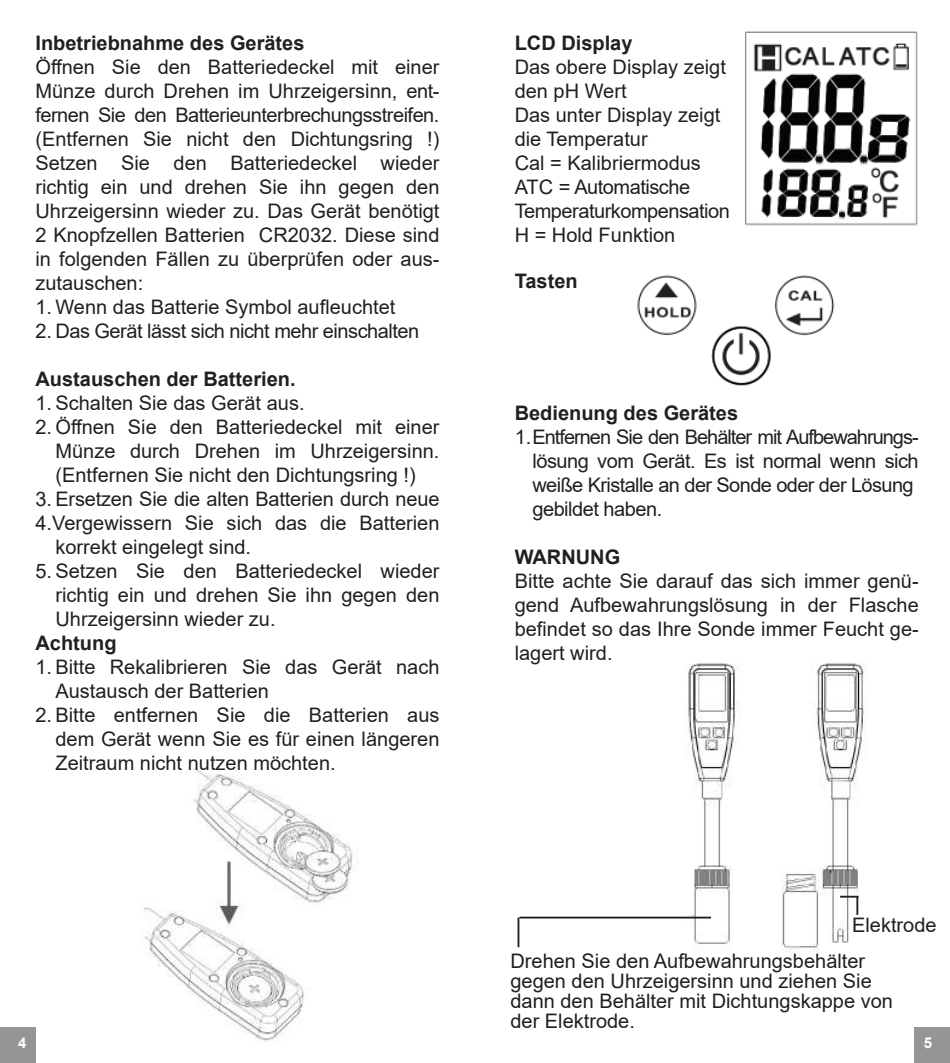
<style>
.page{position:relative;width:950px;height:1063px;background:#fff}
.page>*{position:absolute;margin:0;border:0;box-sizing:border-box;transform-origin:0 0}
.t1{font:20px/24px "Arial";color:#221f1f;text-align:justify}
.t2{font:20px/24px "Arial";letter-spacing:-.03em;color:#221f1f}
.t3{font:700 20px "Arial";color:#221f1f}
.t4{font:20px "Arial";letter-spacing:-.025em;color:#221f1f}
.t5{font:700 15px "Arial";color:#fff}
</style>
<div class="page">
<div style="left:914px;top:1028px;width:36px;height:35px;background:#939597"></div>
<div style="left:0;top:1028px;width:35px;height:35px;background:#939597"></div>
<img style="left:143px;top:768px;width:210px;height:274px">
<img style="left:637px;top:275px;width:198px;height:60px">
<img style="left:710px;top:323px;width:62px;height:63px">
<img style="left:745px;top:31px;width:173px;height:195px">
<img style="left:674px;top:663px;width:193px;height:300px">
<hr style="left:519px;top:917px;width:192px;height:2px;background:#221f1f">
<hr style="left:517px;top:918px;width:2px;height:29px;background:#221f1f">
<svg style="left:840px;top:896px;width:18px;height:19px"></svg>
<p class="t3" style="left:35px;top:35px;width:270px">Inbetriebnahme des Gerätes</p>
<p class="t1" style="left:35px;top:55px;width:405px">Öffnen Sie den Batteriedeckel mit einer Münze durch Drehen im Uhrzeigersinn, ent&shy;fernen Sie den Batterieunterbrechungsstreifen. (Entfernen Sie nicht den Dichtungsring !)<br>Setzen Sie den Batteriedeckel wieder richtig ein und drehen Sie ihn gegen den Uhrzeigersinn wieder zu. Das Gerät benötigt 2 Knopfzellen Batterien CR2032. Diese sind in folgenden Fällen zu überprüfen oder aus&shy;zutauschen:</p>
<p class="t1" style="left:35px;top:295px;width:361px">1. Wenn das Batterie Symbol aufleuchtet</p>
<p class="t4" style="left:35px;top:323px;width:385px">2. Das Gerät lässt sich nicht mehr einschalten</p>
<p class="t3" style="left:35px;top:371px;width:262px">Austauschen der Batterien.</p>
<p class="t1" style="left:35px;top:393px;width:271px">1. Schalten Sie das Gerät aus.</p>
<p class="t1" style="left:55px;top:415px;width:385px;text-indent:-20px">2. Öffnen Sie den Batteriedeckel mit einer Münze durch Drehen im Uhrzeigersinn. (Entfernen Sie nicht den Dichtungsring !)</p>
<p class="t1" style="left:35px;top:489px;width:405px">3. Ersetzen Sie die alten Batterien durch neue</p>
<p class="t1" style="left:35px;top:513px;width:405px">4.Vergewissern Sie sich das die Batterien</p>
<p class="t1" style="left:55px;top:537px;width:197px">korrekt eingelegt sind.</p>
<p class="t1" style="left:55px;top:561px;width:385px;text-indent:-20px">5. Setzen Sie den Batteriedeckel wieder richtig ein und drehen Sie ihn gegen den Uhrzeigersinn wieder zu.</p>
<p class="t3" style="left:35px;top:635px;width:83px">Achtung</p>
<p class="t1" style="left:55px;top:657px;width:385px;text-indent:-20px">1. Bitte Rekalibrieren Sie das Gerät nach<br>Austausch der Batterien</p>
<p class="t1" style="left:55px;top:705px;width:385px;text-indent:-20px">2. Bitte entfernen Sie die Batterien aus dem Gerät wenn Sie es für einen längeren Zeitraum nicht nutzen möchten.</p>
<p class="t3" style="left:514px;top:35px;width:119px">LCD Display</p>
<p class="t1" style="left:514px;top:57px;width:217px;text-align:left">Das obere Display zeigt den pH Wert<br>Das unter Display zeigt die Temperatur<br>Cal = Kalibriermodus<br>ATC = Automatische<br>Temperaturkompensation<br>H = Hold Funktion</p>
<p class="t3" style="left:514px;top:273px;width:64px">Tasten</p>
<p class="t3" style="left:514px;top:405px;width:225px">Bedienung des Gerätes</p>
<p class="t2" style="left:532px;top:427px;width:388px;text-indent:-18px">1. Entfernen Sie den Behälter mit Aufbewahrungs&shy;lösung vom Gerät. Es ist normal wenn sich weiße Kristalle an der Sonde oder der Lösung gebildet haben.</p>
<p class="t3" style="left:514px;top:549px;width:107px">WARNUNG</p>
<p class="t1" style="left:514px;top:571px;width:405px">Bitte achte Sie darauf das sich immer genü&shy;gend Aufbewahrungslösung in der Flasche befindet so das Ihre Sonde immer Feucht ge&shy;lagert wird.</p>
<p class="t1" style="left:510px;top:909px;width:428px;line-height:36.2px;text-indent:342px">Elektrode<br>Drehen Sie den Aufbewahrungsbehälter</p>
<p class="t1" style="left:510px;top:973px;width:384px;line-height:20px;text-align:left">gegen den Uhrzeigersinn und ziehen Sie dann den Behälter mit Dichtungskappe von der Elektrode.</p>
<p class="t5" style="left:18px;top:1037px;width:10px">4</p>
<p class="t5" style="left:923px;top:1037px;width:10px">5</p>
</div>
